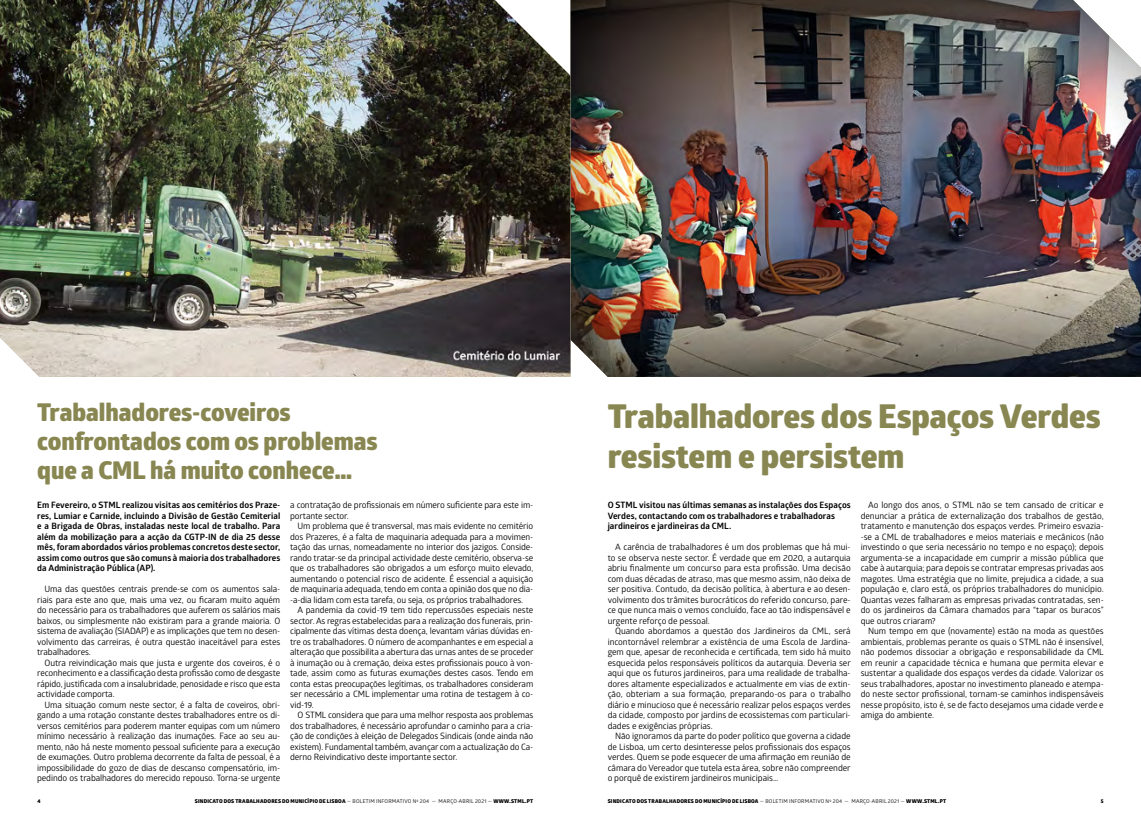
<style>
.page{position:relative;width:1141px;height:819px;background:#fff}
.page>*{position:absolute;margin:0;border:0;box-sizing:border-box;transform-origin:0 0}
.t1{font:800 32.9px/39.5px "Glober";letter-spacing:-.005em;color:#888651}
.t2{font:800 24.5px/29.4px "Glober";letter-spacing:-.005em;color:#888651}
.t3{font:8.75px/10.5px "Glober";letter-spacing:-.015em;color:#000;text-align:justify}
.t4{font:700 8.75px/10.5px "Glober";letter-spacing:.005em;color:#000;text-align:justify}
.t5{font:800 5.25px "Glober";letter-spacing:.035em;color:#000}
.s1{font-weight:400}
</style>
<div class="page">
<img style="left:570px;top:0;width:571px;height:377px">
<img style="left:0;top:0;width:570px;height:377px">
<h2 class="t2" style="left:37px;top:397px;width:342px">Trabalhadores-coveiros confrontados com os problemas que a CML há muito conhece…</h2>
<p class="t4" style="left:37px;top:499px;width:245px">Em Fevereiro, o STML realizou visitas aos cemitérios dos Praze&shy;res, Lumiar e Carnide, incluindo a Divisão de Gestão Cemiterial e a Brigada de Obras, instaladas neste local de trabalho. Para além da mobilização para a acção da CGTP-IN de dia 25 desse mês, foram abordados vários problemas concretos deste sector, assim como outros que são comuns à maioria dos trabalhadores da Administração Pública (AP).</p>
<p class="t3" style="left:37px;top:583px;width:245px;text-indent:7px">Uma das questões centrais prende-se com os aumentos sala&shy;riais para este ano que, mais uma vez, ou ficaram muito aquém do necessário para os trabalhadores que auferem os salários mais baixos, ou simplesmente não existiram para a grande maioria. O sistema de avaliação (SIADAP) e as implicações que tem no desen&shy;volvimento das carreiras, é outra questão inaceitável para estes trabalhadores.</p>
<p class="t3" style="left:37px;top:657px;width:245px;text-indent:7px">Outra reivindicação mais que justa e urgente dos coveiros, é o reconhecimento e a classificação desta profissão como de desgaste rápido, justificada com a insalubridade, penosidade e risco que esta actividade comporta.</p>
<p class="t3" style="left:37px;top:699px;width:245px;text-indent:7px">Uma situação comum neste sector, é a falta de coveiros, obri&shy;gando a uma rotação constante destes trabalhadores entre os di&shy;versos cemitérios para poderem manter equipas com um número mínimo necessário à realização das inumações. Face ao seu au&shy;mento, não há neste momento pessoal suficiente para a execução de exumações. Outro problema decorrente da falta de pessoal, é a impossibilidade do gozo de dias de descanso compensatório, im&shy;pedindo os trabalhadores do merecido repouso. Torna-se urgente</p>
<p class="t3" style="left:290px;top:499px;width:245px">a contratação de profissionais em número suficiente para este im&shy;portante sector.</p>
<p class="t3" style="left:290px;top:520px;width:245px;text-indent:7px">Um problema que é transversal, mas mais evidente no cemitério dos Prazeres, é a falta de maquinaria adequada para a movimen&shy;tação das urnas, nomeadamente no interior dos jazigos. Conside&shy;rando tratar-se da principal actividade deste cemitério, observa-se que os trabalhadores são obrigados a um esforço muito elevado, aumentando o potencial risco de acidente. É essencial a aquisição de maquinaria adequada, tendo em conta a opinião dos que no dia--a-dia lidam com esta tarefa, ou seja, os próprios trabalhadores.</p>
<p class="t3" style="left:290px;top:604px;width:245px;text-indent:7px">A pandemia da covid-19 tem tido repercussões especiais neste sector. As regras estabelecidas para a realização dos funerais, prin&shy;cipalmente das vítimas desta doença, levantam várias dúvidas en&shy;tre os trabalhadores. O número de acompanhantes e em especial a alteração que possibilita a abertura das urnas antes de se proceder à inumação ou à cremação, deixa estes profissionais pouco à von&shy;tade, assim como as futuras exumações destes casos. Tendo em conta estas preocupações legítimas, os trabalhadores consideram ser necessário a CML implementar uma rotina de testagem à co&shy;vid-19.</p>
<p class="t3" style="left:290px;top:709px;width:245px;text-indent:7px">O STML considera que para uma melhor resposta aos problemas dos trabalhadores, é necessário aprofundar o caminho para a cria&shy;ção de condições à eleição de Delegados Sindicais (onde ainda não existem). Fundamental também, avançar com a actualização do Ca&shy;derno Reivindicativo deste importante sector.</p>
<h1 class="t1" style="left:608px;top:397px;width:495px">Trabalhadores dos Espaços Verdes resistem e persistem</h1>
<p class="t4" style="left:608px;top:499px;width:245px;text-align:left">O STML visitou nas últimas semanas as instalações dos Espaços<br>Verdes, contactando com os trabalhadores e trabalhadoras jardineiros e jardineiras da CML.</p>
<p class="t3" style="left:608px;top:541px;width:245px;text-indent:7px">A carência de trabalhadores é um dos problemas que há mui&shy;to se observa neste sector. É verdade que em 2020, a autarquia abriu finalmente um concurso para esta profissão. Uma decisão com duas décadas de atraso, mas que mesmo assim, não deixa de ser positiva. Contudo, da decisão política, à abertura e ao desen&shy;volvimento dos trâmites burocráticos do referido concurso, pare&shy;ce que nunca mais o vemos concluído, face ao tão indispensável e urgente reforço de pessoal.</p>
<p class="t3" style="left:608px;top:625px;width:245px;text-indent:7px">Quando abordamos a questão dos Jardineiros da CML, será incontornável relembrar a existência de uma Escola de Jardina&shy;gem que, apesar de reconhecida e certificada, tem sido há muito esquecida pelos responsáveis políticos da autarquia. Deveria ser aqui que os futuros jardineiros, para uma realidade de trabalha&shy;dores altamente especializados e actualmente em vias de extin&shy;ção, obteriam a sua formação, preparando-os para o trabalho diário e minucioso que é necessário realizar pelos espaços verdes da cidade, composto por jardins de ecossistemas com particulari&shy;dades e exigências próprias.</p>
<p class="t3" style="left:608px;top:730px;width:245px;text-indent:7px">Não ignoramos da parte do poder político que governa a cidade de Lisboa, um certo desinteresse pelos profissionais dos espaços verdes. Quem se pode esquecer de uma afirmação em reunião de câmara do Vereador que tutela esta área, sobre não compreender o porquê de existirem jardineiros municipais…</p>
<p class="t3" style="left:861px;top:499px;width:245px;text-indent:7px">Ao longo dos anos, o STML não se tem cansado de criticar e denunciar a prática de externalização dos trabalhos de gestão, tratamento e manutenção dos espaços verdes. Primeiro esvazia--se a CML de trabalhadores e meios materiais e mecânicos (não investindo o que seria necessário no tempo e no espaço); depois argumenta-se a incapacidade em cumprir a missão pública que cabe à autarquia; para depois se contratar empresas privadas aos magotes. Uma estratégia que no limite, prejudica a cidade, a sua população e, claro está, os próprios trabalhadores do município.<br>Quantas vezes falharam as empresas privadas contratadas, sen&shy;do os jardineiros da Câmara chamados para “tapar os buracos” que outros criaram?</p>
<p class="t3" style="left:861px;top:625px;width:245px;text-indent:7px">Num tempo em que (novamente) estão na moda as questões ambientais, problemas perante os quais o STML não é insensível, não podemos dissociar a obrigação e responsabilidade da CML em reunir a capacidade técnica e humana que permita elevar e sustentar a qualidade dos espaços verdes da cidade. Valorizar os seus trabalhadores, apostar no investimento planeado e atempa&shy;do neste sector profissional, tornam-se caminhos indispensáveis nesse propósito, isto é, se de facto desejamos uma cidade verde e amiga do ambiente.</p>
<p class="t5" style="left:37px;top:797px;width:5px">4</p>
<p class="t5" style="left:195px;top:797px;width:340px">SINDICATO DOS TRABALHADORES DO MUNICÍPIO DE LISBOA <span class="s1">— BOLETIM INFORMATIVO Nº 204 — MARÇO-ABRIL 2021 —</span> WWW.STML.PT</p>
<p class="t5" style="left:608px;top:797px;width:340px">SINDICATO DOS TRABALHADORES DO MUNICÍPIO DE LISBOA <span class="s1">— BOLETIM INFORMATIVO Nº 204 — MARÇO-ABRIL 2021 —</span> WWW.STML.PT</p>
<p class="t5" style="left:1101px;top:797px;width:4px">5</p>
</div>
